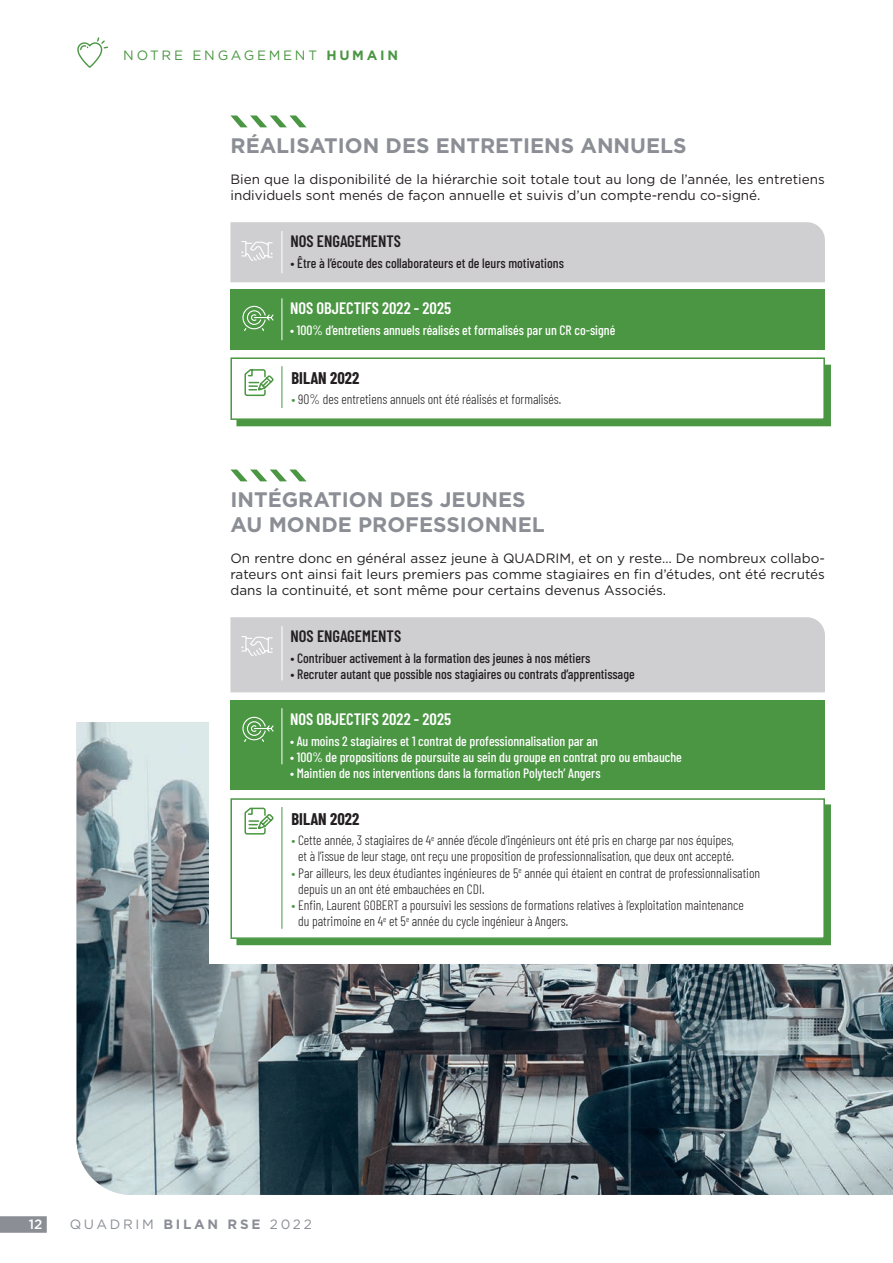
<style>
.page{position:relative;width:893px;height:1263px;background:#fff}
.page>*{position:absolute;margin:0;border:0;box-sizing:border-box;transform-origin:0 0}
.t1{font:700 21px/25.2px "Gotham";color:#8b8e95}
.t2{font:600 16.5px "Barlow Condensed";color:#fff}
.t3{font:600 16.5px "Barlow Condensed";color:#231f20}
.t4{font:700 16.5px "Barlow Condensed";color:#231f20}
.t5{font:300 13.5px/16.2px "Barlow Condensed";color:#231f20}
.t6{font:13.5px/16.2px "Gotham";color:#231f20;text-align:justify}
.t7{font:500 13.5px "Barlow Condensed";color:#fff}
.t8{font:500 13.5px "Barlow Condensed";color:#231f20}
.t9{font:13.5px "Gotham";letter-spacing:.2em;color:#4a9642}
.t10{font:13.5px "Gotham";letter-spacing:.2em;color:#8b8e95}
.t11{font:500 13.5px "Gotham";color:#fff}
.s1{font-weight:700}
.s2{color:#4a9642}
</style>
<div class="page">
<img style="left:77px;top:722px;width:816px;height:473px">
<div style="left:209px;top:689px;width:684px;height:275px;background:#fff"></div>
<div style="left:236px;top:804px;width:595px;height:141px;background:#4a9642"></div>
<svg style="left:230px;top:469px;width:76px;height:12px"></svg>
<svg style="left:230px;top:115px;width:76px;height:12px"></svg>
<div style="left:230px;top:289px;width:595px;height:61px;background:#4a9642"></div>
<div style="left:230px;top:357px;width:595px;height:63px;border:2px solid #4a9642"></div>
<svg style="left:242px;top:305px;width:32px;height:26px"></svg>
<svg style="left:236px;top:365px;width:595px;height:61px"></svg>
<div style="left:230px;top:222px;width:595px;height:60px;background:#cfced1"></div>
<hr style="left:282px;top:231px;width:1px;height:42px;background:#fff">
<hr style="left:282px;top:298px;width:1px;height:42px;background:#fff">
<hr style="left:282px;top:366px;width:1px;height:42px;background:#4a9642">
<div style="left:230px;top:700px;width:595px;height:90px;background:#4a9642"></div>
<div style="left:231px;top:799px;width:593px;height:139px;background:#fff"></div>
<div style="left:230px;top:798px;width:595px;height:141px;border:2px solid #4a9642"></div>
<svg style="left:242px;top:716px;width:32px;height:26px"></svg>
<svg style="left:244px;top:807px;width:30px;height:28px"></svg>
<div style="left:230px;top:617px;width:595px;height:75px;background:#cfced1"></div>
<hr style="left:282px;top:626px;width:1px;height:54px;background:#fff">
<hr style="left:282px;top:708px;width:1px;height:56px;background:#fff">
<hr style="left:282px;top:807px;width:1px;height:122px;background:#4a9642">
<div style="left:0;top:1216px;width:47px;height:17px;background:#8b8e95"></div>
<svg style="left:77px;top:37px;width:31px;height:31px"></svg>
<p class="t9" style="left:123px;top:46px;width:276px">NOTRE ENGAGEMENT <span class="s1">HUMAIN</span></p>
<h1 class="t1" style="left:230px;top:132px;width:458px">RÉALISATION DES ENTRETIENS ANNUELS</h1>
<p class="t6" style="left:230px;top:170px;width:596px">Bien que la disponibilité de la hiérarchie soit totale tout au long de l’année, les entretiens individuels sont menés de façon annuelle et suivis d’un compte-rendu co-signé.</p>
<p class="t3" style="left:290px;top:229px;width:112px">NOS ENGAGEMENTS</p>
<p class="t8" style="left:290px;top:253px;width:275px">• Être à l’écoute des collaborateurs et de leurs motivations</p>
<p class="t2" style="left:290px;top:297px;width:163px">NOS OBJECTIFS 2022 - 2025</p>
<p class="t7" style="left:290px;top:320px;width:327px">• 100% d’entretiens annuels réalisés et formalisés par un CR co-signé</p>
<p class="t4" style="left:291px;top:366px;width:69px">BILAN 2022</p>
<p class="t5" style="left:291px;top:390px;width:271px"><span class="s2">•</span> 90% des entretiens annuels ont été réalisés et formalisés.</p>
<h1 class="t1" style="left:230px;top:486px;width:316px">INTÉGRATION DES JEUNES<br>AU MONDE PROFESSIONNEL</h1>
<p class="t6" style="left:230px;top:550px;width:596px">On rentre donc en général assez jeune à QUADRIM, et on y reste… De nombreux collabo&shy;rateurs ont ainsi fait leurs premiers pas comme stagiaires en fin d’études, ont été recrutés dans la continuité, et sont même pour certains devenus Associés.</p>
<p class="t3" style="left:290px;top:624px;width:112px">NOS ENGAGEMENTS</p>
<p class="t8" style="left:290px;top:648px;width:301px">• Contribuer activement à la formation des jeunes à nos métiers</p>
<p class="t8" style="left:290px;top:664px;width:346px">• Recruter autant que possible nos stagiaires ou contrats d’apprentissage</p>
<p class="t2" style="left:290px;top:708px;width:163px">NOS OBJECTIFS 2022 - 2025</p>
<p class="t7" style="left:290px;top:731px;width:309px">• Au moins 2 stagiaires et 1 contrat de professionnalisation par an</p>
<p class="t7" style="left:290px;top:747px;width:393px">• 100% de propositions de poursuite au sein du groupe en contrat pro ou embauche</p>
<p class="t7" style="left:290px;top:764px;width:312px">• Maintien de nos interventions dans la formation Polytech’ Angers</p>
<p class="t4" style="left:291px;top:807px;width:69px">BILAN 2022</p>
<p class="t5" style="left:291px;top:831px;width:444px;text-align:center"><span class="s2">•</span> Cette année, 3 stagiaires de 4<sup>e</sup> année d’école d’ingénieurs ont été pris en charge par nos équipes, et à l’issue de leur stage, ont reçu une proposition de professionnalisation, que deux ont accepté.</p>
<p class="t5" style="left:298px;top:864px;width:463px;text-indent:-7px"><span class="s2">•</span> Par ailleurs, les deux étudiantes ingénieures de 5<sup>e</sup> année qui étaient en contrat de professionnalisation depuis un an ont été embauchées en CDI.</p>
<p class="t5" style="left:298px;top:896px;width:447px;text-indent:-7px"><span class="s2">•</span> Enfin, Laurent GOBERT a poursuivi les sessions de formations relatives à l’exploitation maintenance du patrimoine en 4<sup>e</sup> et 5<sup>e</sup> année du cycle ingénieur à Angers.</p>
<p class="t11" style="left:29px;top:1215px;width:15px">12</p>
<p class="t10" style="left:70px;top:1216px;width:244px">QUADRIM <span class="s1">BILAN RSE</span> 2022</p>
</div>
